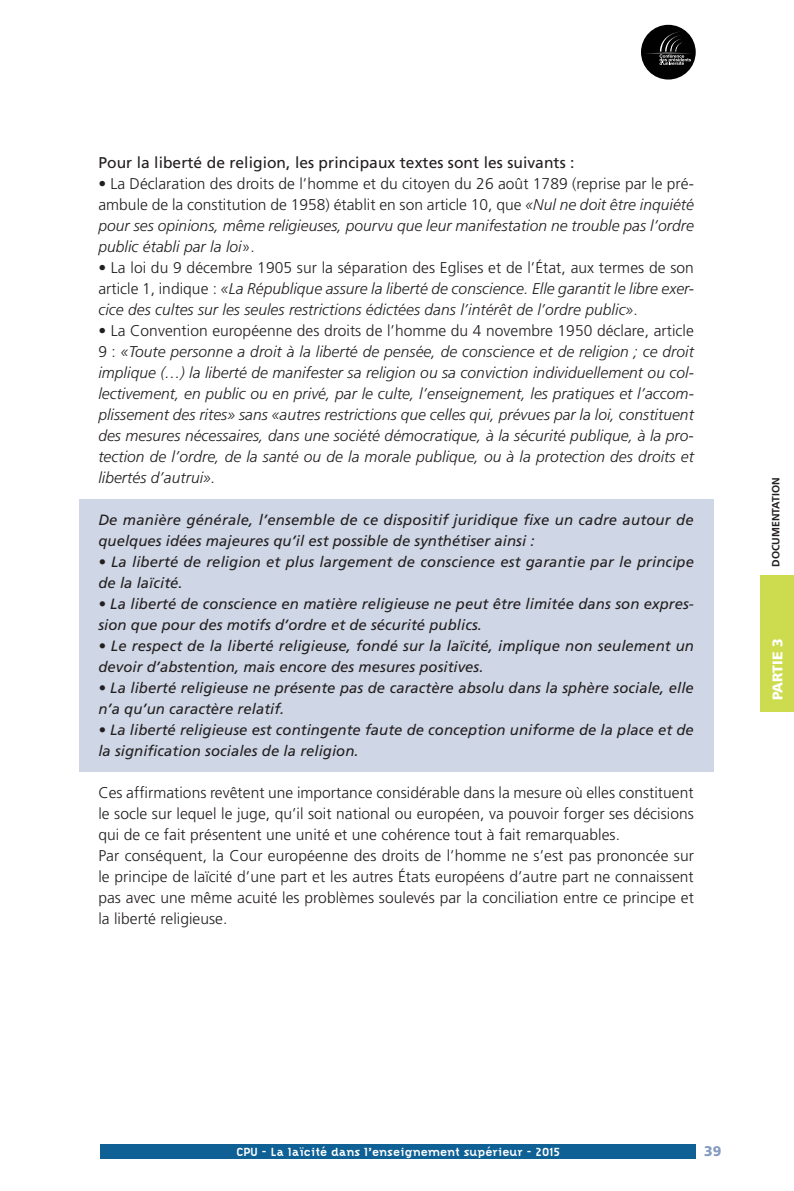
<style>
.page{position:relative;width:794px;height:1191px;background:#fff}
.page>*{position:absolute;margin:0;border:0;box-sizing:border-box;transform-origin:0 0}
.t1{font:italic 300 15.58px/21px "Frutiger";letter-spacing:.005em;color:#231f20;text-align:justify}
.t2{font:300 15.58px/21px "Frutiger";letter-spacing:.005em;color:#231f20;text-align:justify}
.t3{font:15.58px "Frutiger";letter-spacing:.005em;color:#231f20}
.t4{font:italic 14.88px/21px "Frutiger";letter-spacing:.005em;color:#231f20}
.t5{font:900 14px "Frutiger";color:#fff}
.t6{font:900 14px "Frutiger";color:#849bc0}
.t7{font:700 12.25px "Citizen";color:#fff}
.t8{font:700 10.5px "Frutiger";color:#231f20}
.s1{font-style:italic}
.s2{font-style:normal}
</style>
<div class="page">
<div style="left:79px;top:499px;width:635px;height:272px;background:#cfd6e5"></div>
<div style="left:101px;top:1144px;width:594px;height:15px;background:#0f6095"></div>
<div style="left:760px;top:575px;width:34px;height:137px;background:#cddc4e"></div>
<div style="left:641px;top:25px;width:54px;height:55px;background:#020101;border-radius:50%"></div>
<svg style="left:644px;top:32px;width:48px;height:33px"></svg>
<p class="t3" style="left:98px;top:153px;width:478px">Pour la liberté de religion, les principaux textes sont les suivants :</p>
<p class="t2" style="left:98px;top:173px;width:597px">• La Déclaration des droits de l’homme et du citoyen du 26 août 1789 (reprise par le pré&shy;ambule de la constitution de 1958) établit en son article 10, que <span class="s1">«Nul ne doit être inquiété pour ses opinions, même religieuses, pourvu que leur manifestation ne trouble pas l’ordre public établi par la loi</span>».</p>
<p class="t1" style="left:98px;top:257px;width:597px"><span class="s2">• La loi du 9 décembre 1905 sur la séparation des Eglises et de l’État, aux termes de son article 1, indique :</span> «La République assure la liberté de conscience. Elle garantit le libre exer&shy;cice des cultes sur les seules restrictions édictées dans l’intérêt de l’ordre public»<span class="s2">.</span></p>
<p class="t1" style="left:98px;top:320px;width:597px"><span class="s2">• La Convention européenne des droits de l’homme du 4 novembre 1950 déclare, article 9 :</span> «Toute personne a droit à la liberté de pensée, de conscience et de religion ; ce droit implique (…) la liberté de manifester sa religion ou sa conviction individuellement ou col&shy;lectivement, en public ou en privé, par le culte, l’enseignement, les pratiques et l’accom&shy;plissement des rites» sans «autres restrictions que celles qui, prévues par la loi, constituent des mesures nécessaires, dans une société démocratique, à la sécurité publique, à la pro&shy;tection de l’ordre, de la santé ou de la morale publique, ou à la protection des droits et libertés d’autrui».</p>
<p class="t4" style="left:98px;top:509px;width:597px">De manière générale, l’ensemble de ce dispositif juridique fixe un cadre autour de quelques idées majeures qu’il est possible de synthétiser ainsi :</p>
<p class="t4" style="left:98px;top:551px;width:597px">• La liberté de religion et plus largement de conscience est garantie par le principe de la laïcité.</p>
<p class="t4" style="left:98px;top:593px;width:597px">• La liberté de conscience en matière religieuse ne peut être limitée dans son expres&shy;sion que pour des motifs d’ordre et de sécurité publics.</p>
<p class="t4" style="left:98px;top:635px;width:597px">• Le respect de la liberté religieuse, fondé sur la laïcité, implique non seulement un devoir d’abstention, mais encore des mesures positives.</p>
<p class="t4" style="left:98px;top:677px;width:597px">• La liberté religieuse ne présente pas de caractère absolu dans la sphère sociale, elle n’a qu’un caractère relatif.</p>
<p class="t4" style="left:98px;top:719px;width:597px">• La liberté religieuse est contingente faute de conception uniforme de la place et de la signification sociales de la religion.</p>
<p class="t2" style="left:98px;top:782px;width:597px;text-align:left">Ces affirmations revêtent une importance considérable dans la mesure où elles constituent le socle sur lequel le juge, qu’il soit national ou européen, va pouvoir forger ses décisions qui de ce fait présentent une unité et une cohérence tout à fait remarquables.<br>Par conséquent, la Cour européenne des droits de l’homme ne s’est pas prononcée sur le principe de laïcité d’une part et les autres États européens d’autre part ne connaissent pas avec une même acuité les problèmes soulevés par la conciliation entre ce principe et la liberté religieuse.</p>
<p class="t8" style="left:770px;top:567px;width:91px;rotate:-90deg">Documentation</p>
<p class="t5" style="left:769px;top:700px;width:63px;rotate:-90deg">Partie 3</p>
<p class="t7" style="left:236px;top:1144px;width:325px">CPU - La laïcité dans l’enseignement supérieur - 2015</p>
<p class="t6" style="left:704px;top:1142px;width:19px">39</p>
</div>
